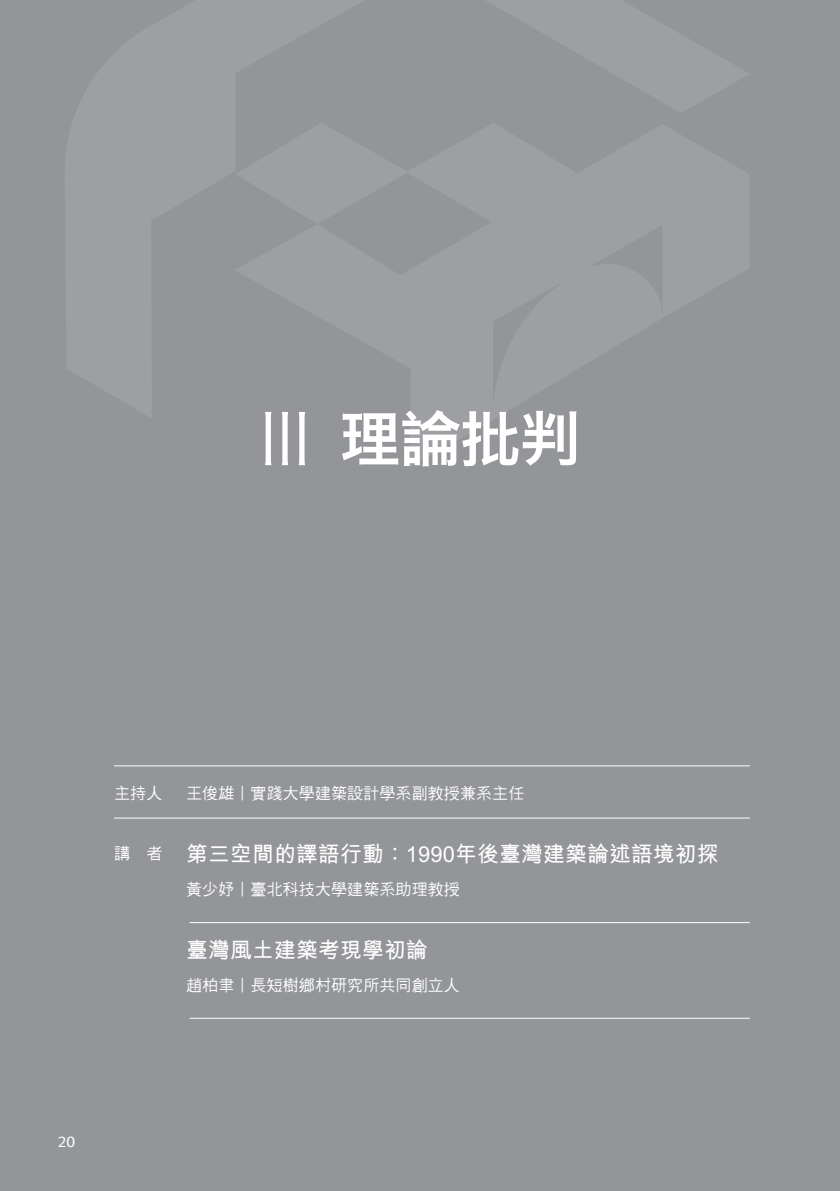
<style>
.page{position:relative;width:840px;height:1191px;background:#fff}
.page>*{position:absolute;margin:0;border:0;box-sizing:border-box;transform-origin:0 0}
.t1{font:60px "Hiragino Sans CNS W6";color:#fff}
.t2{font:700 22px "M Hei HK";letter-spacing:.01em;color:#fff}
.t3{font:16px "DF Hei W5 WIN BF";letter-spacing:.015em;color:#fff}
.t4{font:14px "jf jinxuanlatte 2.0 Medium";color:#fff}
.s1{font-family:"Hiragino Sans CNS W3";font-size:70px}
</style>
<div class="page">
<div style="left:0;top:0;width:839px;height:1191px;background:#939598"></div>
<hr style="left:114px;top:765px;width:635px;height:1px;background:#fff">
<hr style="left:114px;top:817px;width:635px;height:1px;background:#fff">
<hr style="left:189px;top:922px;width:560px;height:1px;background:#fff">
<hr style="left:189px;top:1018px;width:560px;height:1px;background:#fff">
<h1 class="t1" style="left:250px;top:389px;width:331px"><span class="s1">Ⅲ</span> 理論批判</h1>
<p class="t3" style="left:114px;top:785px;width:50px">主持人</p>
<p class="t3" style="left:186px;top:785px;width:339px">王俊雄︱實踐大學建築設計學系副教授兼系主任</p>
<h2 class="t2" style="left:114px;top:838px;width:605px"><sup>講　者</sup> 第三空間的譯語行動：1990年後臺灣建築論述語境初探</h2>
<p class="t3" style="left:186px;top:881px;width:275px">黃少妤︱臺北科技大學建築系助理教授</p>
<h2 class="t2" style="left:186px;top:934px;width:243px">臺灣風土建築考現學初論</h2>
<p class="t3" style="left:186px;top:977px;width:275px">趙柏聿︱長短樹鄉村研究所共同創立人</p>
<p class="t4" style="left:58px;top:1128px;width:19px">20</p>
</div>
